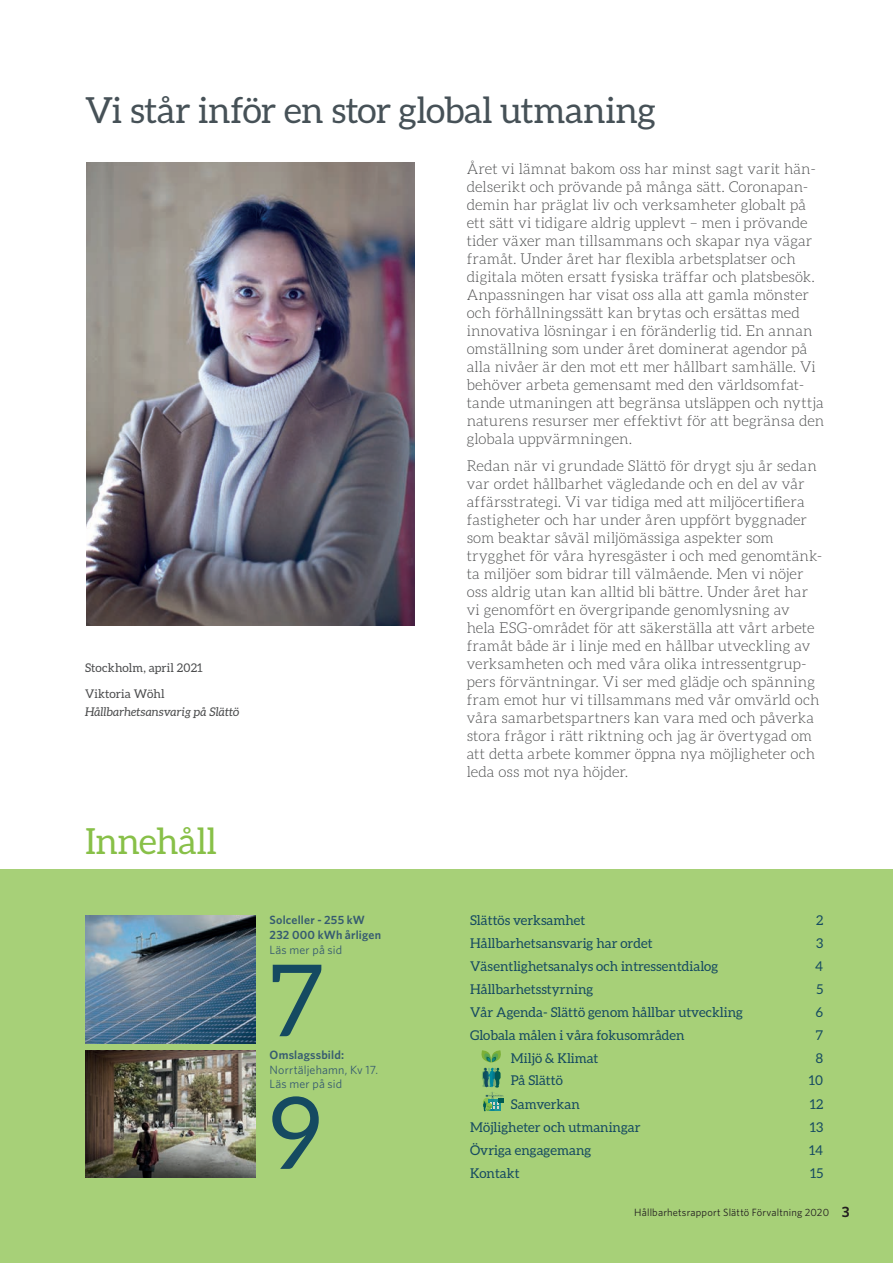
<style>
.page{position:relative;width:893px;height:1263px;background:#fff}
.page>*{position:absolute;margin:0;border:0;box-sizing:border-box;transform-origin:0 0}
.t1{font:99.9px "Aleo";color:#154a61}
.t2{font:36px "Aleo";letter-spacing:-.01em;color:#465157}
.t3{font:36px "Aleo";letter-spacing:-.01em;color:#88c048}
.t4{font:300 15px/18px "Aleo";letter-spacing:.005em;color:#4b4c4d}
.t5{font:13.5px "Aleo";color:#154a61}
.t6{font:600 12px/15px "Whitney";letter-spacing:.015em;color:#365b70}
.t7{font:12px/14.1px "Whitney";letter-spacing:.015em;color:#365b70}
.t8{font:12px "Aleo";letter-spacing:.015em;color:#4b4c4d}
.t9{font:italic 12px "Aleo";letter-spacing:.005em;color:#4b4c4d}
.t10{font:10.5px "Whitney";letter-spacing:.015em;color:#231f20}
.s1{font-weight:600;font-size:15px}
</style>
<div class="page">
<img style="left:87px;top:162px;width:327px;height:464px">
<div style="left:0;top:869px;width:893px;height:394px;background:#a7d078"></div>
<svg style="left:481px;top:1050px;width:23px;height:61px"></svg>
<img style="left:85px;top:1050px;width:170px;height:127px">
<img style="left:85px;top:915px;width:170px;height:128px">
<h2 class="t2" style="left:85px;top:90px;width:573px">Vi står inför en stor global utmaning</h2>
<p class="t4" style="left:467px;top:160px;width:359px">Året vi lämnat bakom oss har minst sagt varit hän&shy;delserikt och prövande på många sätt. Coronapan&shy;demin har präglat liv och verksamheter globalt på ett sätt vi tidigare aldrig upplevt – men i prövande tider växer man tillsammans och skapar nya vägar framåt. Under året har flexibla arbetsplatser och digitala möten ersatt fysiska träffar och platsbesök.<br>Anpassningen har visat oss alla att gamla mönster och förhållningssätt kan brytas och ersättas med innovativa lösningar i en föränderlig tid. En annan omställning som under året dominerat agendor på alla nivåer är den mot ett mer hållbart samhälle. Vi behöver arbeta gemensamt med den världsomfat&shy;tande utmaningen att begränsa utsläppen och nyttja naturens resurser mer effektivt för att begränsa den globala uppvärmningen.</p>
<p class="t4" style="left:467px;top:456px;width:357px">Redan när vi grundade Slättö för drygt sju år sedan var ordet hållbarhet vägledande och en del av vår affärsstrategi. Vi var tidiga med att miljöcertifiera fastigheter och har under åren uppfört byggnader som beaktar såväl miljömässiga aspekter som trygghet för våra hyresgäster i och med genomtänk&shy;ta miljöer som bidrar till välmående. Men vi nöjer oss aldrig utan kan alltid bli bättre. Under året har vi genomfört en övergripande genomlysning av<br>hela ESG-området för att säkerställa att vårt arbete framåt både är i linje med en hållbar utveckling av verksamheten och med våra olika intressentgrup&shy;pers förväntningar. Vi ser med glädje och spänning fram emot hur vi tillsammans med vår omvärld och våra samarbetspartners kan vara med och påverka stora frågor i rätt riktning och jag är övertygad om att detta arbete kommer öppna nya möjligheter och leda oss mot nya höjder.</p>
<p class="t8" style="left:85px;top:661px;width:119px">Stockholm, april 2021</p>
<p class="t8" style="left:85px;top:687px;width:81px">Viktoria Wöhl</p>
<p class="t9" style="left:85px;top:705px;width:156px">Hållbarhetsansvarig på Slättö</p>
<h2 class="t3" style="left:85px;top:821px;width:133px">Innehåll</h2>
<p class="t6" style="left:270px;top:912px;width:113px">Solceller - 255 kW<br>232 000 kWh årligen</p>
<p class="t7" style="left:270px;top:943px;width:74px">Läs mer på sid</p>
<h1 class="t1" style="left:270px;top:944px;width:56px">7</h1>
<p class="t6" style="left:270px;top:1047px;width:76px">Omslagssbild:</p>
<p class="t7" style="left:270px;top:1062px;width:110px">Norrtäljehamn, Kv 17.<br>Läs mer på sid</p>
<h1 class="t1" style="left:270px;top:1077px;width:54px">9</h1>
<p class="t5" style="left:470px;top:913px;width:117px">Slättös verksamhet</p>
<p class="t5" style="left:816px;top:913px;width:9px">2</p>
<p class="t5" style="left:470px;top:936px;width:184px">Hållbarhetsansvarig har ordet</p>
<p class="t5" style="left:816px;top:936px;width:9px">3</p>
<p class="t5" style="left:470px;top:958px;width:250px">Väsentlighetsanalys och intressentdialog</p>
<p class="t5" style="left:815px;top:958px;width:9px">4</p>
<p class="t5" style="left:470px;top:981px;width:125px">Hållbarhetsstyrning</p>
<p class="t5" style="left:816px;top:981px;width:8px">5</p>
<p class="t5" style="left:470px;top:1004px;width:274px">Vår Agenda- Slättö genom hållbar utveckling</p>
<p class="t5" style="left:816px;top:1004px;width:9px">6</p>
<p class="t5" style="left:470px;top:1027px;width:216px">Globala målen i våra fokusområden</p>
<p class="t5" style="left:816px;top:1027px;width:9px">7</p>
<p class="t5" style="left:511px;top:1050px;width:89px">Miljö &amp; Klimat</p>
<p class="t5" style="left:816px;top:1050px;width:9px">8</p>
<p class="t5" style="left:511px;top:1073px;width:53px">På Slättö</p>
<p class="t5" style="left:809px;top:1073px;width:16px">10</p>
<p class="t5" style="left:511px;top:1097px;width:70px">Samverkan</p>
<p class="t5" style="left:810px;top:1097px;width:15px">12</p>
<p class="t5" style="left:470px;top:1120px;width:172px">Möjligheter och utmaningar</p>
<p class="t5" style="left:810px;top:1120px;width:15px">13</p>
<p class="t5" style="left:470px;top:1143px;width:123px">Övriga engagemang</p>
<p class="t5" style="left:809px;top:1143px;width:16px">14</p>
<p class="t5" style="left:470px;top:1166px;width:51px">Kontakt</p>
<p class="t5" style="left:810px;top:1166px;width:15px">15</p>
<p class="t10" style="left:634px;top:1206px;width:217px">Hållbarhetsrapport Slättö Förvaltning 2020 <span class="s1">3</span></p>
</div>
